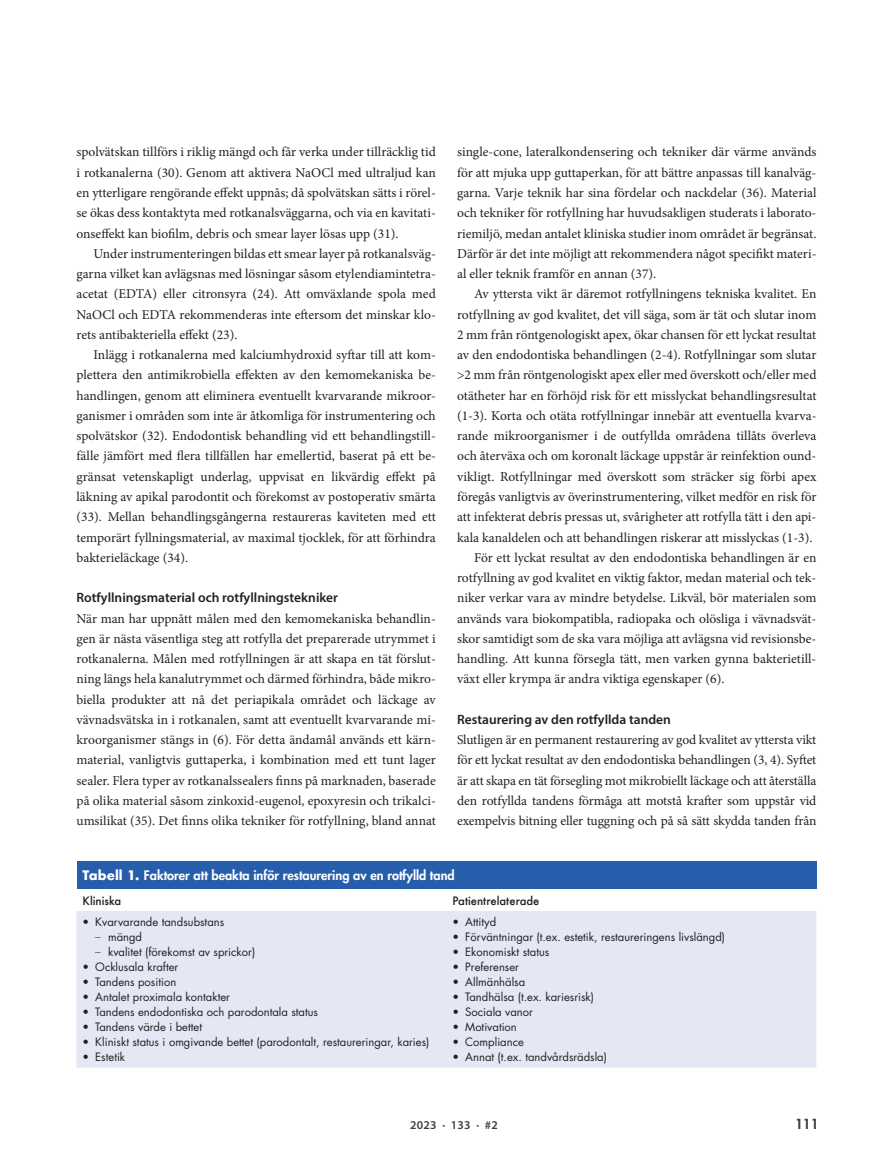
<style>
.page{position:relative;width:893px;height:1149px;background:#fff}
.page>*{position:absolute;margin:0;border:0;box-sizing:border-box;transform-origin:0 0}
.t1{font:13.5px/20.2px "Minion Pro";color:#231f20;text-align:justify}
.t2{font:600 13.5px "Myriad Pro";color:#231f20}
.t3{font:800 13.5px "Futura Std";color:#3e3e3f}
.t4{font:800 12.75px "Futura";color:#fff}
.t5{font:600 12px "Myriad Pro";letter-spacing:.02em;color:#3e3e3f}
.t6{font:11.25px "Futura";color:#231f20}
.t7{font:500 11.25px "Futura";color:#231f20}
.s1{font-weight:700}
.s2{font-family:"Futura Std";font-weight:300}
</style>
<div class="page">
<div style="left:77px;top:861px;width:739px;height:27px;background:#275eac"></div>
<div style="left:77px;top:911px;width:739px;height:156px;background:#e4e7f4"></div>
<p class="t1" style="left:77px;top:142px;width:361px">spolvätskan tillförs i riklig mängd och får verka under tillräcklig tid i rotkanalerna (30). Genom att aktivera NaOCl med ultraljud kan en ytterligare rengörande effekt uppnås; då spolvätskan sätts i rörel&shy;se ökas dess kontaktyta med rotkanalsväggarna, och via en kavitati&shy;onseffekt kan biofilm, debris och smear layer lösas upp (31).</p>
<p class="t1" style="left:77px;top:243px;width:361px;text-indent:17px">Under instrumenteringen bildas ett smear layer på rotkanalsväg&shy;garna vilket kan avlägsnas med lösningar såsom etylendiamintetra&shy;acetat (EDTA) eller citronsyra (24). Att omväxlande spola med NaOCl och EDTA rekommenderas inte eftersom det minskar klo&shy;rets antibakteriella effekt (23).</p>
<p class="t1" style="left:77px;top:344px;width:361px;text-indent:17px">Inlägg i rotkanalerna med kalciumhydroxid syftar till att kom&shy;plettera den antimikrobiella effekten av den kemomekaniska be&shy;handlingen, genom att eliminera eventuellt kvarvarande mikroor&shy;ganismer i områden som inte är åtkomliga för instrumentering och spolvätskor (32). Endodontisk behandling vid ett behandlingstill&shy;fälle jämfört med flera tillfällen har emellertid, baserat på ett be&shy;gränsat vetenskapligt underlag, uppvisat en likvärdig effekt på läkning av apikal parodontit och förekomst av postoperativ smärta (33). Mellan behandlingsgångerna restaureras kaviteten med ett temporärt fyllningsmaterial, av maximal tjocklek, för att förhindra bakterieläckage (34).</p>
<p class="t2" style="left:77px;top:589px;width:263px">Rotfyllningsmaterial och rotfyllningstekniker</p>
<p class="t1" style="left:77px;top:608px;width:361px">När man har uppnått målen med den kemomekaniska behandlin&shy;gen är nästa väsentliga steg att rotfylla det preparerade utrymmet i rotkanalerna. Målen med rotfyllningen är att skapa en tät förslut&shy;ning längs hela kanalutrymmet och därmed förhindra, både mikro&shy;biella produkter att nå det periapikala området och läckage av vävnadsvätska in i rotkanalen, samt att eventuellt kvarvarande mi&shy;kroorganismer stängs in (6). För detta ändamål används ett kärn&shy;material, vanligtvis guttaperka, i kombination med ett tunt lager sealer. Flera typer av rotkanalssealers finns på marknaden, baserade på olika material såsom zinkoxid-eugenol, epoxyresin och trikalci&shy;umsilikat (35). Det finns olika tekniker för rotfyllning, bland annat</p>
<p class="t1" style="left:457px;top:142px;width:361px">single-cone, lateralkondensering och tekniker där värme används för att mjuka upp guttaperkan, för att bättre anpassas till kanalväg&shy;garna. Varje teknik har sina fördelar och nackdelar (36). Material och tekniker för rotfyllning har huvudsakligen studerats i laborato&shy;riemiljö, medan antalet kliniska studier inom området är begränsat.<br>Därför är det inte möjligt att rekommendera något specifikt materi&shy;al eller teknik framför en annan (37).</p>
<p class="t1" style="left:474px;top:284px;width:344px">Av yttersta vikt är däremot rotfyllningens tekniska kvalitet. En</p>
<p class="t1" style="left:457px;top:304px;width:361px">rotfyllning av god kvalitet, det vill säga, som är tät och slutar inom</p>
<p class="t1" style="left:457px;top:324px;width:361px">2 mm från röntgenologiskt apex, ökar chansen för ett lyckat resultat</p>
<p class="t1" style="left:457px;top:344px;width:361px">av den endodontiska behandlingen (2-4). Rotfyllningar som slutar</p>
<p class="t1" style="left:457px;top:365px;width:361px">&gt;2 mm från röntgenologiskt apex eller med överskott och/eller med</p>
<p class="t1" style="left:457px;top:385px;width:361px">otätheter har en förhöjd risk för ett misslyckat behandlingsresultat</p>
<p class="t1" style="left:457px;top:405px;width:361px">(1-3). Korta och otäta rotfyllningar innebär att eventuella kvarva-</p>
<p class="t1" style="left:457px;top:425px;width:361px">rande mikroorganismer i de outfyllda områdena tillåts överleva</p>
<p class="t1" style="left:457px;top:446px;width:361px">och återväxa och om koronalt läckage uppstår är reinfektion ound-</p>
<p class="t1" style="left:457px;top:466px;width:361px">vikligt. Rotfyllningar med överskott som sträcker sig förbi apex</p>
<p class="t1" style="left:457px;top:486px;width:361px">föregås vanligtvis av överinstrumentering, vilket medför en risk för</p>
<p class="t1" style="left:457px;top:506px;width:361px">att infekterat debris pressas ut, svårigheter att rotfylla tätt i den api-</p>
<p class="t1" style="left:457px;top:527px;width:357px">kala kanaldelen och att behandlingen riskerar att misslyckas (1-3).</p>
<p class="t1" style="left:474px;top:547px;width:344px">För ett lyckat resultat av den endodontiska behandlingen är en</p>
<p class="t1" style="left:457px;top:567px;width:361px">rotfyllning av god kvalitet en viktig faktor, medan material och tek-</p>
<p class="t1" style="left:457px;top:587px;width:361px">niker verkar vara av mindre betydelse. Likväl, bör materialen som</p>
<p class="t1" style="left:457px;top:608px;width:361px">används vara biokompatibla, radiopaka och olösliga i vävnadsvät-</p>
<p class="t1" style="left:457px;top:628px;width:361px">skor samtidigt som de ska vara möjliga att avlägsna vid revisionsbe-</p>
<p class="t1" style="left:457px;top:648px;width:361px">handling. Att kunna försegla tätt, men varken gynna bakterietill-</p>
<p class="t1" style="left:457px;top:668px;width:269px">växt eller krympa är andra viktiga egenskaper (6).</p>
<p class="t2" style="left:457px;top:710px;width:215px">Restaurering av den rotfyllda tanden</p>
<p class="t1" style="left:457px;top:729px;width:361px">Slutligen är en permanent restaurering av god kvalitet av yttersta vikt för ett lyckat resultat av den endodontiska behandlingen (3, 4). Syftet är att skapa en tät försegling mot mikrobiellt läckage och att återställa den rotfyllda tandens förmåga att motstå krafter som uppstår vid exempelvis bitning eller tuggning och på så sätt skydda tanden från</p>
<p class="t4" style="left:83px;top:866px;width:374px"><span class="s1">Tabell 1.</span> Faktorer att beakta inför restaurering av en rotfylld tand</p>
<p class="t7" style="left:83px;top:892px;width:40px">Kliniska</p>
<p class="t7" style="left:452px;top:892px;width:89px">Patientrelaterade</p>
<p class="t6" style="left:83px;top:913px;width:143px">• Kvarvarande tandsubstans</p>
<p class="t6" style="left:95px;top:928px;width:48px"><span class="s2">–</span> mängd</p>
<p class="t6" style="left:95px;top:943px;width:161px"><span class="s2">–</span> kvalitet (förekomst av sprickor)</p>
<p class="t6" style="left:83px;top:958px;width:97px">• Ocklusala krafter</p>
<p class="t6" style="left:83px;top:973px;width:95px">• Tandens position</p>
<p class="t6" style="left:83px;top:988px;width:149px">• Antalet proximala kontakter</p>
<p class="t6" style="left:83px;top:1003px;width:237px">• Tandens endodontiska och parodontala status</p>
<p class="t6" style="left:83px;top:1018px;width:121px">• Tandens värde i bettet</p>
<p class="t6" style="left:83px;top:1033px;width:348px">• Kliniskt status i omgivande bettet (parodontalt, restaureringar, karies)</p>
<p class="t6" style="left:83px;top:1048px;width:44px">• Estetik</p>
<p class="t6" style="left:452px;top:913px;width:45px">• Attityd</p>
<p class="t6" style="left:452px;top:928px;width:274px">• Förväntningar (t.ex. estetik, restaureringens livslängd)</p>
<p class="t6" style="left:452px;top:943px;width:98px">• Ekonomiskt status</p>
<p class="t6" style="left:452px;top:958px;width:68px">• Preferenser</p>
<p class="t6" style="left:452px;top:973px;width:74px">• Allmänhälsa</p>
<p class="t6" style="left:452px;top:988px;width:143px">• Tandhälsa (t.ex. kariesrisk)</p>
<p class="t6" style="left:452px;top:1003px;width:82px">• Sociala vanor</p>
<p class="t6" style="left:452px;top:1018px;width:66px">• Motivation</p>
<p class="t6" style="left:452px;top:1033px;width:73px">• Compliance</p>
<p class="t6" style="left:452px;top:1048px;width:156px">• Annat (t.ex. tandvårdsrädsla)</p>
<p class="t5" style="left:410px;top:1117px;width:89px">2023 · 133 · #2</p>
<p class="t3" style="left:795px;top:1115px;width:25px">111</p>
</div>
